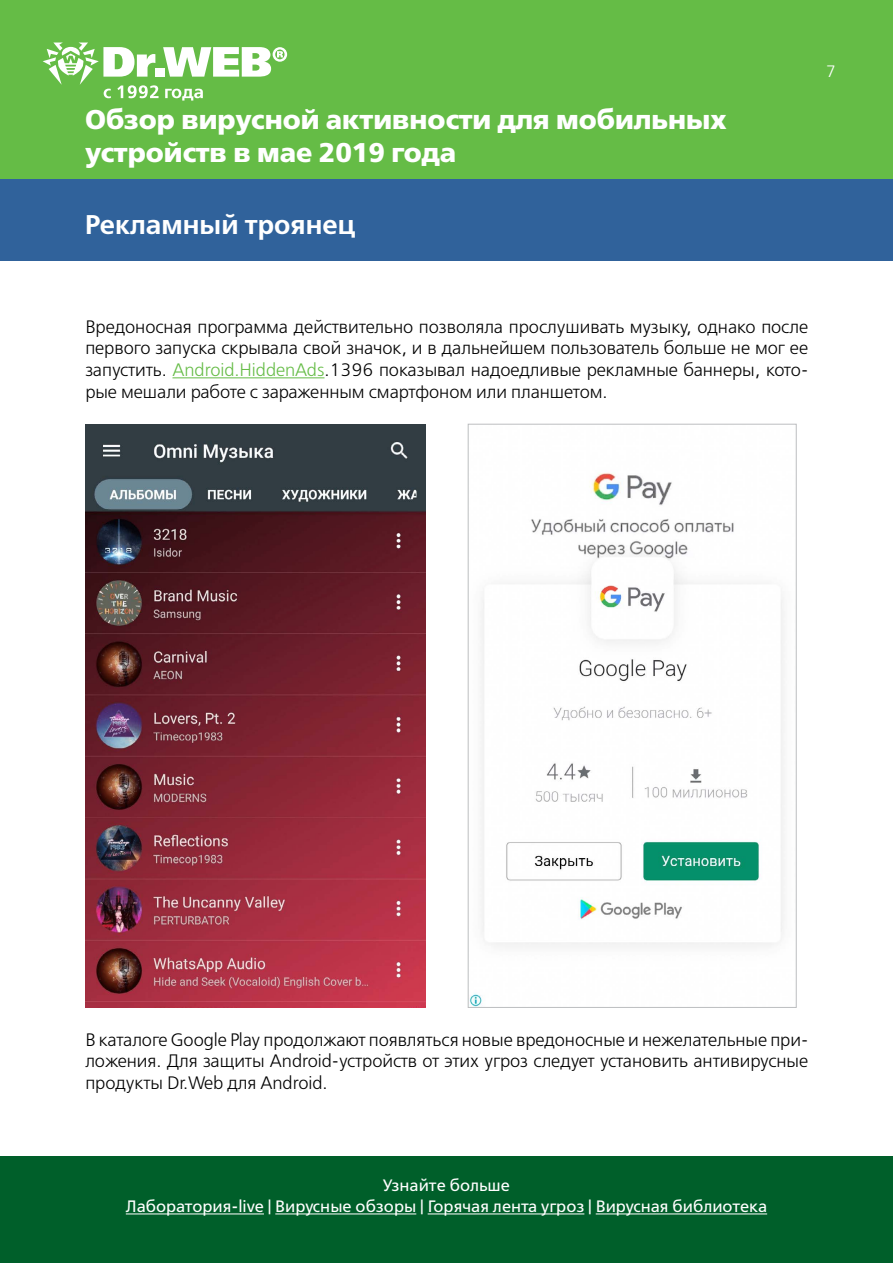
<style>
.page{position:relative;width:893px;height:1263px;background:#fff}
.page>*{position:absolute;margin:0;border:0;box-sizing:border-box;transform-origin:0 0}
.t1{font:700 27px/32.4px "Free Set";color:#fff}
.t2{font:600 27px "Free Set";color:#fff}
.t3{font:300 18px/21.6px "Free Set";letter-spacing:-.005em;color:#000;text-align:justify}
.t4{font:16.5px/21.6px "Free Set";color:#fff;text-align:center}
.t5{font:300 16.5px "Free Set";color:#fff}
.s1{color:#65bc46}
</style>
<div class="page">
<div style="left:0;top:0;width:893px;height:179px;background:#65bc46"></div>
<svg style="left:43px;top:43px;width:244px;height:58px"></svg>
<div style="left:0;top:1157px;width:893px;height:106px;background:#005f2a"></div>
<hr style="left:126px;top:1213px;width:138px;height:1px;background:#fff">
<hr style="left:275px;top:1213px;width:141px;height:1px;background:#fff">
<hr style="left:428px;top:1213px;width:156px;height:1px;background:#fff">
<hr style="left:596px;top:1213px;width:171px;height:1px;background:#fff">
<div style="left:0;top:179px;width:893px;height:81px;background:#30629b"></div>
<hr style="left:172px;top:377px;width:152px;height:1px;background:#65bc46">
<img style="left:85px;top:424px;width:341px;height:583px">
<img style="left:470px;top:473px;width:314px;height:533px">
<h1 class="t1" style="left:85px;top:103px;width:643px">Обзор вирусной активности для мобильных устройств в мае 2019 года</h1>
<h1 class="t2" style="left:85px;top:206px;width:272px">Рекламный троянец</h1>
<p class="t5" style="left:826px;top:61px;width:12px">7</p>
<p class="t3" style="left:85px;top:316px;width:724px">Вредоносная программа действительно позволяла прослушивать музыку, однако после первого запуска скрывала свой значок, и в дальнейшем пользователь больше не мог ее запустить. <span class="s1">Android.HiddenAds</span>.1396 показывал надоедливые рекламные баннеры, кото&shy;рые мешали работе с зараженным смартфоном или планшетом.</p>
<p class="t3" style="left:85px;top:1028px;width:724px">В каталоге Google Play продолжают появляться новые вредоносные и нежелательные при&shy;ложения. Для защиты Android-устройств от этих угроз следует установить антивирусные продукты Dr.Web для Android.</p>
<p class="t4" style="left:126px;top:1174px;width:643px">Узнайте больше<br>Лаборатория-live | Вирусные обзоры | Горячая лента угроз | Вирусная библиотека</p>
</div>
